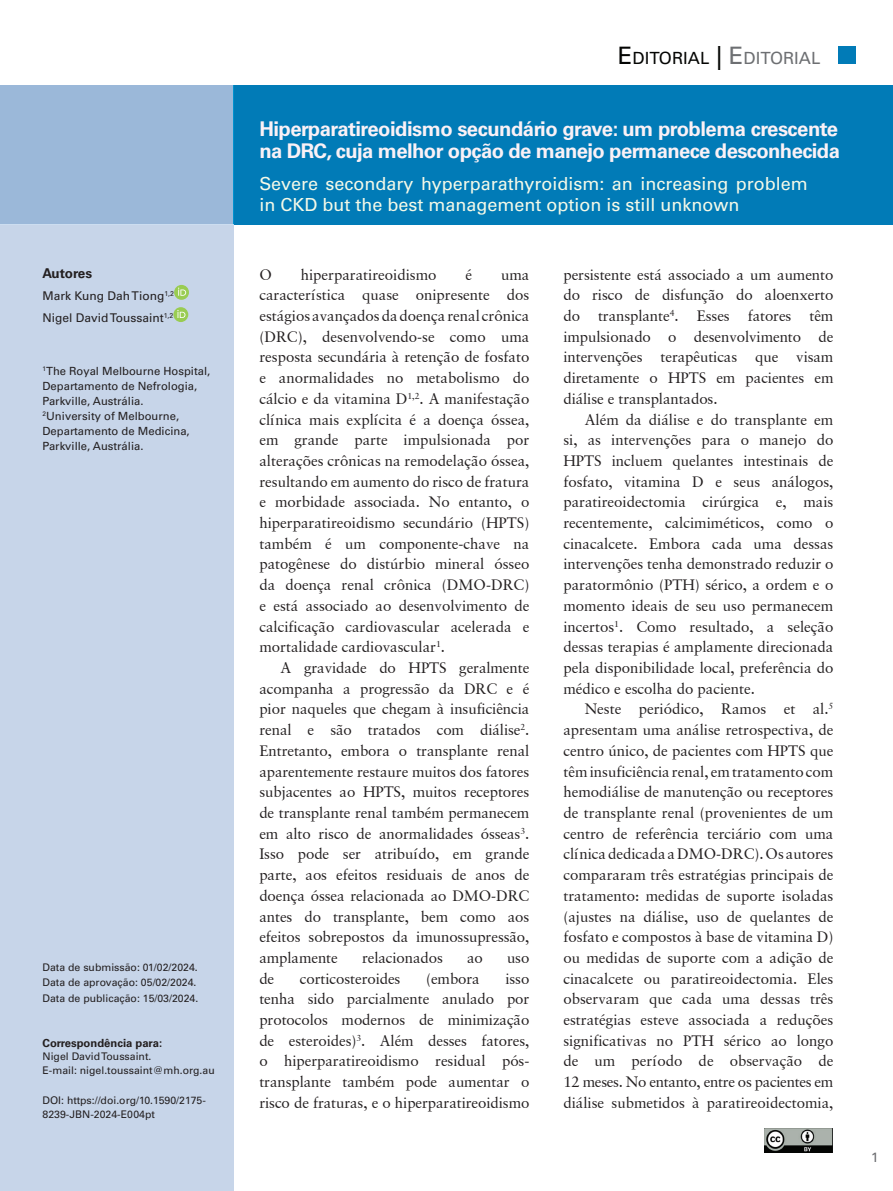
<style>
.page{position:relative;width:893px;height:1191px;background:#fff}
.page>*{position:absolute;margin:0;border:0;box-sizing:border-box;transform-origin:0 0}
.Título_Português{font:700 20.25px/22.5px "Univers LT Std";letter-spacing:-.03em;color:#faf1f6}
.Title_Inglês{font:18px/21.6px "Univers LT Std";color:#f4f9e8}
.t1{font:16.8px "Univers LT Std";color:#040503}
.Texto{font:15px/20.7px "Garamond Retrospective S Si";letter-spacing:-.005em;color:#231f20;text-align:justify}
.Texto_-_1º_paragráfo{font:15px/20.7px "Garamond Retrospective S Si";color:#231f20;text-align:justify}
.Nome_dos_autores{font:700 13.5px "Univers LT Std";letter-spacing:-.01em;color:#231f20}
.t2{font:13.5px "Univers LT Std";color:#6c6d70}
.Nome_dos_autores-2{font:12px "Univers LT Std";color:#231f20}
.Afiliações{font:11.25px/15px "Univers LT Std";color:#231f20}
.Correspondência_para{font:700 11.25px "Univers LT Std";color:#231f20}
.Autor_correspondente{font:10.5px/13.5px "Univers LT Std";color:#231f20}
.Data_de_subs_aprova{font:10.5px "Univers LT Std";color:#231f20}
.s1{font-size:24px}
.s2{font-size:24px;color:#6d6f72}
.s3{color:#6d6f72}
</style>
<div class="page">
<div style="left:839px;top:46px;width:17px;height:17px;background:#017bb7"></div>
<div style="left:0;top:225px;width:234px;height:966px;background:#c7d5e9"></div>
<div style="left:174px;top:285px;width:15px;height:15px;background:#99cc52;border-radius:50%"></div>
<svg style="left:178px;top:288px;width:8px;height:8px"></svg>
<div style="left:173px;top:307px;width:15px;height:15px;background:#99cc52;border-radius:50%"></div>
<svg style="left:177px;top:310px;width:8px;height:8px"></svg>
<img style="left:764px;top:1128px;width:68px;height:24px">
<div style="left:234px;top:85px;width:659px;height:140px;background:#017bb7"></div>
<div style="left:0;top:85px;width:234px;height:140px;background:#9bb8d9"></div>
<p class="Nome_dos_autores" style="left:43px;top:265px;width:51px">Autores</p>
<p class="Nome_dos_autores-2" style="left:43px;top:288px;width:133px">Mark Kung Dah Tiong<sup>1,2</sup></p>
<p class="Nome_dos_autores-2" style="left:43px;top:311px;width:132px">Nigel David Toussaint<sup>1,2</sup></p>
<p class="Afiliações" style="left:43px;top:363px;width:169px"><sup>1</sup>The Royal Melbourne Hospital,<br>Departamento de Nefrologia,<br>Parkville, Austrália.</p>
<p class="Afiliações" style="left:43px;top:408px;width:149px"><sup>2</sup>University of Melbourne,<br>Departamento de Medicina,<br>Parkville, Austrália.</p>
<p class="Data_de_subs_aprova" style="left:43px;top:960px;width:157px">Data de submissão: 01/02/2024.</p>
<p class="Data_de_subs_aprova" style="left:43px;top:976px;width:155px">Data de aprovação: 05/02/2024.</p>
<p class="Data_de_subs_aprova" style="left:43px;top:991px;width:157px">Data de publicação: 15/03/2024.</p>
<p class="Correspondência_para" style="left:43px;top:1036px;width:121px">Correspondência para:</p>
<p class="Autor_correspondente" style="left:43px;top:1050px;width:110px">Nigel David Toussaint.</p>
<p class="Autor_correspondente" style="left:43px;top:1063px;width:174px">E-mail: nigel.toussaint@mh.org.au</p>
<p class="Autor_correspondente" style="left:43px;top:1093px;width:165px">DOI: https://doi.org/10.1590/2175-<br>8239-JBN-2024-E004pt</p>
<p class="t1" style="left:618px;top:48px;width:204px"><span class="s1">E</span>DITORIAL <span class="s1">|</span> <span class="s2">E</span><span class="s3">DITORIAL</span></p>
<p class="Título_Português" style="left:259px;top:118px;width:582px">Hiperparatireoidismo secundário grave: um problema crescente na DRC, cuja melhor opção de manejo permanece desconhecida</p>
<p class="Title_Inglês" style="left:259px;top:173px;width:550px">Severe secondary hyperparathyroidism: an increasing problem in CKD but the best management option is still unknown</p>
<p class="Texto_-_1º_paragráfo" style="left:259px;top:264px;width:14px">O</p>
<p class="Texto_-_1º_paragráfo" style="left:301px;top:264px;width:137px">hiperparatireoidismo</p>
<p class="Texto_-_1º_paragráfo" style="left:465px;top:264px;width:8px">é</p>
<p class="Texto_-_1º_paragráfo" style="left:259px;top:264px;width:272px;text-indent:242px">uma característica quase onipresente dos estágios avançados da doença renal crônica (DRC), desenvolvendo-se como uma resposta secundária à retenção de fosfato e anormalidades no metabolismo do cálcio e da vitamina D<sup>1,2</sup>. A manifestação clínica mais explícita é a doença óssea, em grande parte impulsionada por alterações crônicas na remodelação óssea, resultando em aumento do risco de fratura e morbidade associada. No entanto, o hiperparatireoidismo secundário (HPTS) também é um componente-chave na patogênese do distúrbio mineral ósseo da doença renal crônica (DMO-DRC) e está associado ao desenvolvimento de calcificação cardiovascular acelerada e mortalidade cardiovascular<sup>1</sup>.</p>
<p class="Texto" style="left:259px;top:657px;width:272px;text-indent:21px">A gravidade do HPTS geralmente acompanha a progressão da DRC e é pior naqueles que chegam à insuficiência renal e são tratados com diálise<sup>2</sup>.<br>Entretanto, embora o transplante renal aparentemente restaure muitos dos fatores subjacentes ao HPTS, muitos receptores de transplante renal também permanecem em alto risco de anormalidades ósseas<sup>3</sup>.<br>Isso pode ser atribuído, em grande parte, aos efeitos residuais de anos de doença óssea relacionada ao DMO-DRC antes do transplante, bem como aos efeitos sobrepostos da imunossupressão, amplamente</p>
<p class="Texto" style="left:362px;top:947px;width:82px">relacionados</p>
<p class="Texto" style="left:467px;top:947px;width:17px">ao</p>
<p class="Texto" style="left:507px;top:947px;width:24px">uso</p>
<p class="Texto" style="left:259px;top:967px;width:16px">de</p>
<p class="Texto" style="left:300px;top:967px;width:102px">corticosteroides</p>
<p class="Texto" style="left:426px;top:967px;width:55px">(embora</p>
<p class="Texto" style="left:259px;top:967px;width:271px;text-indent:246px">isso tenha sido parcialmente anulado por protocolos modernos de minimização de esteroides)<sup>3</sup>. Além desses fatores, o hiperparatireoidismo residual pós&shy;transplante também pode aumentar o risco de fraturas, e o hiperparatireoidismo</p>
<p class="Texto" style="left:563px;top:264px;width:272px">persistente está associado a um aumento do risco de disfunção do aloenxerto do transplante<sup>4</sup>. Esses fatores têm impulsionado o desenvolvimento de intervenções terapêuticas que visam diretamente o HPTS em pacientes em diálise e transplantados.</p>
<p class="Texto" style="left:563px;top:409px;width:272px;text-indent:21px">Além da diálise e do transplante em si, as intervenções para o manejo do HPTS incluem quelantes intestinais de fosfato, vitamina D e seus análogos, paratireoidectomia cirúrgica e, mais recentemente, calcimiméticos, como o cinacalcete. Embora cada uma dessas intervenções tenha demonstrado reduzir o paratormônio (PTH) sérico, a ordem e o momento ideais de seu uso permanecem incertos<sup>1</sup>. Como resultado, a seleção dessas terapias é amplamente direcionada pela disponibilidade local, preferência do médico e escolha do paciente.</p>
<p class="Texto" style="left:563px;top:698px;width:272px;text-indent:21px">Neste periódico, Ramos et al.<sup>5 </sup>apresentam uma análise retrospectiva, de centro único, de pacientes com HPTS que têm insuficiência renal, em tratamento com hemodiálise de manutenção ou receptores de transplante renal (provenientes de um centro de referência terciário com uma clínica dedicada a DMO-DRC). Os autores compararam três estratégias principais de tratamento: medidas de suporte isoladas (ajustes na diálise, uso de quelantes de fosfato e compostos à base de vitamina D) ou medidas de suporte com a adição de cinacalcete ou paratireoidectomia. Eles observaram que cada uma dessas três estratégias esteve associada a reduções significativas no PTH sérico ao longo de um período de observação de 12 meses. No entanto, entre os pacientes em diálise submetidos à paratireoidectomia,</p>
<p class="t2" style="left:871px;top:1149px;width:9px">1</p>
</div>
